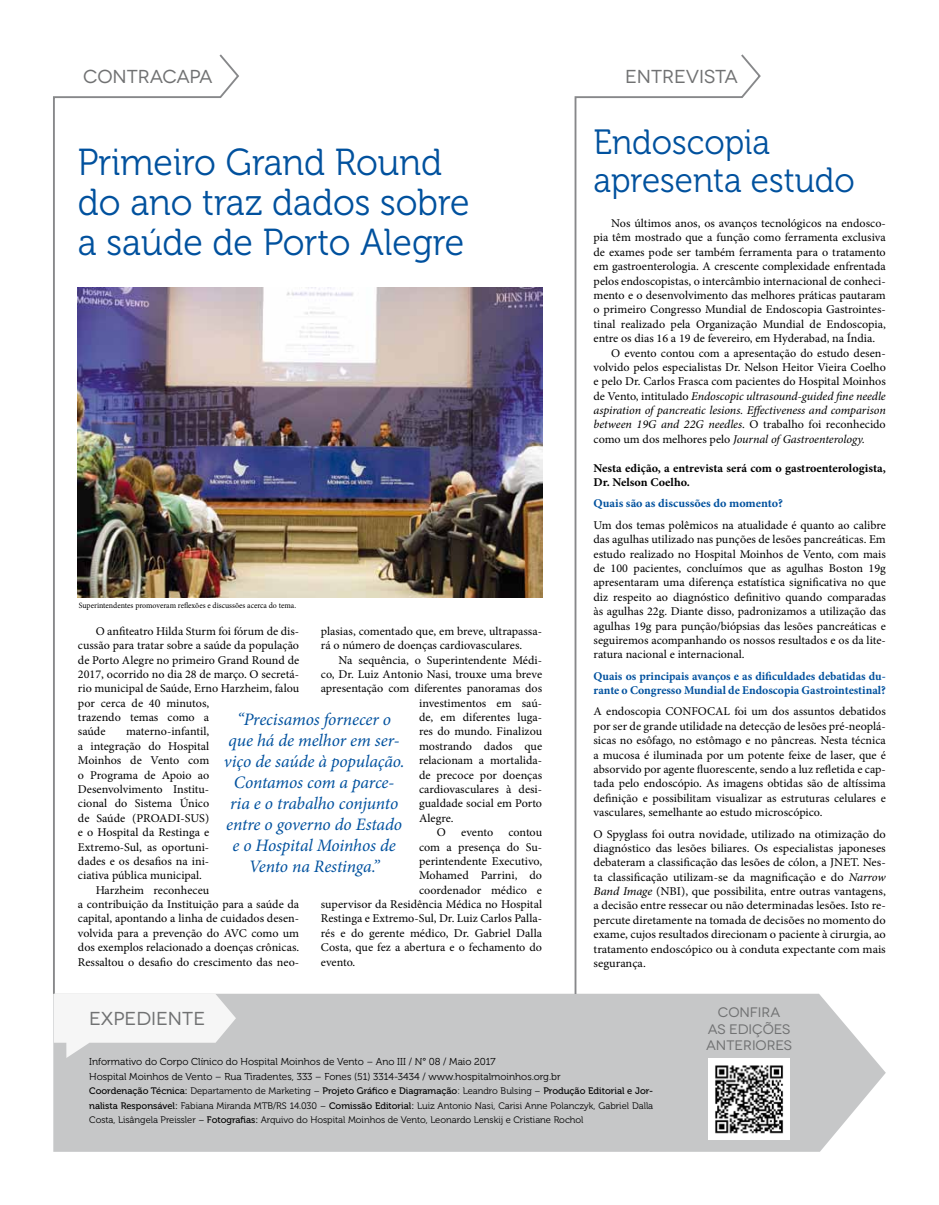
<style>
.page{position:relative;width:939px;height:1205px;background:#fff}
.page>*{position:absolute;margin:0;border:0;box-sizing:border-box;transform-origin:0 0}
.t1{font:37.5px/40px "Museo 300";color:#00519e;scale:.95 1}
.t2{font:35px/37.5px "Museo 300";color:#00519e;scale:.95 1}
.t3{font:18.75px "Novecentowide";color:#707172}
.t4{font:italic 17.5px/21px "Minion Pro";letter-spacing:-.005em;color:#00519e;text-align:center}
.t5{font:13.75px/16.5px "Novecentowide";color:#707172;text-align:center}
.t6{font:11.88px/14.4px "Minion Pro";color:#000}
.t7{font:11.88px/14.4px "Minion Pro";color:#000;text-align:justify;scale:1.04 1}
.t8{font:italic 11.88px "Minion Pro";letter-spacing:-.005em;color:#000}
.t9{font:700 11.88px/14.4px "Minion Pro";color:#00519e}
.t10{font:700 11.88px/14.4px "Minion Pro";color:#000}
.t11{font:10px/15px "Museo 300";color:#000}
.t12{font:9.38px/14.4px "Museo 300";color:#000}
.t13{font:9.38px "Museo 500";color:#000}
.t14{font:8.12px "Minion Pro";color:#000}
.s1{font-style:normal}
.s2{font-style:italic}
.s3{font-family:"Museo 300"}
.s4{font-family:"Museo 500"}
</style>
<div class="page">
<svg style="left:53px;top:54px;width:187px;height:940px"></svg>
<div style="left:53px;top:994px;width:833px;height:158px;background:#c6c7c8"></div>
<svg style="left:54px;top:994px;width:182px;height:64px"></svg>
<img style="left:708px;top:1058px;width:82px;height:82px">
<img style="left:78px;top:288px;width:464px;height:309px">
<svg style="left:574px;top:54px;width:188px;height:940px"></svg>
<h3 class="t3" style="left:83px;top:66px;width:131px">CONTRACAPA</h3>
<h1 class="t1" style="left:78px;top:143px;width:414px">Primeiro Grand Round do ano traz dados sobre a saúde de Porto Alegre</h1>
<p class="t14" style="left:79px;top:600px;width:219px">Superintendentes promoveram reflexões e discussões acerca do tema.</p>
<p class="t6" style="left:78px;top:624px;width:223px;text-indent:18px">O anfiteatro Hilda Sturm foi fórum de dis&shy;cussão para tratar sobre a saúde da população de Porto Alegre no primeiro Grand Round de 2017, ocorrido no dia 28 de março. O secretá&shy;rio municipal de Saúde, Erno Harzheim, falou por cerca de 40 minutos,<br>trazendo temas como a<br>saúde</p>
<p class="t6" style="left:321px;top:624px;width:223px">plasias, comentado que, em breve, ultrapassa&shy;rá o número de doenças cardiovasculares.</p>
<p class="t6" style="left:339px;top:652px;width:205px">Na sequência, o Superintendente Médi-</p>
<p class="t6" style="left:321px;top:667px;width:223px">co, Dr. Luiz Antonio Nasi, trouxe uma breve</p>
<p class="t6" style="left:321px;top:681px;width:223px">apresentação com diferentes panoramas dos</p>
<p class="t6" style="left:419px;top:696px;width:125px">investimentos em saú-</p>
<p class="t6" style="left:419px;top:710px;width:125px">de, em diferentes luga-</p>
<p class="t6" style="left:419px;top:724px;width:125px">res do mundo. Finalizou</p>
<p class="t6" style="left:419px;top:739px;width:125px">mostrando dados que</p>
<p class="t6" style="left:419px;top:753px;width:125px">relacionam a mortalida-</p>
<p class="t6" style="left:419px;top:768px;width:125px">de precoce por doenças</p>
<p class="t6" style="left:419px;top:782px;width:125px">cardiovasculares à desi-</p>
<p class="t6" style="left:419px;top:796px;width:125px">gualdade social em Porto</p>
<p class="t6" style="left:419px;top:811px;width:36px">Alegre.</p>
<p class="t6" style="left:437px;top:825px;width:11px">O</p>
<p class="t6" style="left:461px;top:825px;width:34px">evento</p>
<p class="t6" style="left:508px;top:825px;width:35px">contou</p>
<p class="t6" style="left:419px;top:839px;width:125px">com a presença do Su-</p>
<p class="t6" style="left:419px;top:854px;width:125px">perintendente Executivo,</p>
<p class="t6" style="left:419px;top:868px;width:125px">Mohamed Parrini, do</p>
<p class="t6" style="left:419px;top:883px;width:125px">coordenador médico e</p>
<p class="t6" style="left:321px;top:897px;width:223px">supervisor da Residência Médica no Hospital</p>
<p class="t6" style="left:321px;top:911px;width:223px">Restinga e Extremo-Sul, Dr. Luiz Carlos Palla-</p>
<p class="t6" style="left:321px;top:926px;width:223px">rés e do gerente médico, Dr. Gabriel Dalla</p>
<p class="t6" style="left:321px;top:940px;width:223px">Costa, que fez a abertura e o fechamento do</p>
<p class="t6" style="left:321px;top:954px;width:36px">evento.</p>
<h3 class="t4" style="left:224px;top:709px;width:182px">“Precisamos fornecer o que há de melhor em ser&shy;viço de saúde à população.<br>Contamos com a parce&shy;ria e o trabalho conjunto entre o governo do Estado e o Hospital Moinhos de<br>Vento na Restinga.”</h3>
<p class="t6" style="left:126px;top:724px;width:85px">materno-infantil,</p>
<p class="t6" style="left:78px;top:739px;width:133px">a integração do Hospital</p>
<p class="t6" style="left:78px;top:753px;width:133px">Moinhos de Vento com</p>
<p class="t6" style="left:78px;top:768px;width:133px">o Programa de Apoio ao</p>
<p class="t6" style="left:78px;top:782px;width:133px">Desenvolvimento Institu-</p>
<p class="t6" style="left:78px;top:796px;width:133px">cional do Sistema Único</p>
<p class="t6" style="left:78px;top:811px;width:133px">de Saúde (PROADI-SUS)</p>
<p class="t6" style="left:78px;top:825px;width:133px">e o Hospital da Restinga e</p>
<p class="t6" style="left:78px;top:839px;width:133px">Extremo-Sul, as oportuni-</p>
<p class="t6" style="left:78px;top:854px;width:133px">dades e os desafios na ini-</p>
<p class="t6" style="left:78px;top:868px;width:126px">ciativa pública municipal.</p>
<p class="t6" style="left:96px;top:883px;width:115px">Harzheim reconheceu</p>
<p class="t6" style="left:78px;top:897px;width:223px">a contribuição da Instituição para a saúde da</p>
<p class="t6" style="left:78px;top:911px;width:223px">capital, apontando a linha de cuidados desen-</p>
<p class="t6" style="left:78px;top:926px;width:223px">volvida para a prevenção do AVC como um</p>
<p class="t6" style="left:78px;top:940px;width:223px">dos exemplos relacionado a doenças crônicas.</p>
<p class="t6" style="left:78px;top:954px;width:223px">Ressaltou o desafio do crescimento das neo-</p>
<h3 class="t3" style="left:89px;top:1007px;width:117px">EXPEDIENTE</h3>
<h3 class="t3" style="left:625px;top:66px;width:114px">ENTREVISTA</h3>
<h2 class="t2" style="left:594px;top:124px;width:276px">Endoscopia apresenta estudo</h2>
<p class="t6" style="left:611px;top:216px;width:276px">Nos últimos anos, os avanços tecnológicos na endosco-</p>
<p class="t6" style="left:594px;top:230px;width:294px">pia têm mostrado que a função como ferramenta exclusiva</p>
<p class="t6" style="left:594px;top:245px;width:294px">de exames pode ser também ferramenta para o tratamento</p>
<p class="t6" style="left:594px;top:259px;width:294px">em gastroenterologia. A crescente complexidade enfrentada</p>
<p class="t6" style="left:594px;top:274px;width:294px">pelos endoscopistas, o intercâmbio internacional de conheci-</p>
<p class="t6" style="left:594px;top:288px;width:294px">mento e o desenvolvimento das melhores práticas pautaram</p>
<p class="t6" style="left:594px;top:302px;width:294px">o primeiro Congresso Mundial de Endoscopia Gastrointes-</p>
<p class="t6" style="left:594px;top:317px;width:294px">tinal realizado pela Organização Mundial de Endoscopia,</p>
<p class="t6" style="left:594px;top:331px;width:283px">entre os dias 16 a 19 de fevereiro, em Hyderabad, na Índia.</p>
<p class="t6" style="left:611px;top:346px;width:276px">O evento contou com a apresentação do estudo desen-</p>
<p class="t6" style="left:594px;top:360px;width:294px">volvido pelos especialistas Dr. Nelson Heitor Vieira Coelho</p>
<p class="t6" style="left:594px;top:374px;width:294px">e pelo Dr. Carlos Frasca com pacientes do Hospital Moinhos</p>
<p class="t8" style="left:594px;top:388px;width:294px"><span class="s1">de Vento, intitulado</span> Endoscopic ultrasound-guided fine needle</p>
<p class="t8" style="left:594px;top:402px;width:294px">aspiration of pancreatic lesions. Effectiveness and comparison</p>
<p class="t6" style="left:594px;top:417px;width:294px"><span class="s2">between 19G and 22G needles</span>. O trabalho foi reconhecido</p>
<p class="t8" style="left:594px;top:431px;width:273px"><span class="s1">como um dos melhores pelo</span> Journal of Gastroenterology.</p>
<p class="t10" style="left:594px;top:460px;width:294px">Nesta edição, a entrevista será com o gastroenterologista,<br>Dr. Nelson Coelho.</p>
<p class="t9" style="left:594px;top:496px;width:191px">Quais são as discussões do momento?</p>
<p class="t6" style="left:594px;top:518px;width:294px;text-align:justify">Um dos temas polêmicos na atualidade é quanto ao calibre das agulhas utilizado nas punções de lesões pancreáticas. Em estudo realizado no Hospital Moinhos de Vento, com mais de 100 pacientes, concluímos que as agulhas Boston 19g apresentaram uma diferença estatística significativa no que diz respeito ao diagnóstico definitivo quando comparadas às agulhas 22g. Diante disso, padronizamos a utilização das agulhas 19g para punção/biópsias das lesões pancreáticas e seguiremos acompanhando os nossos resultados e os da lite&shy;ratura nacional e internacional.</p>
<p class="t9" style="left:594px;top:668px;width:294px">Quais os principais avanços e as dificuldades debatidas du&shy;rante o Congresso Mundial de Endoscopia Gastrointestinal?</p>
<p class="t6" style="left:594px;top:704px;width:294px;text-align:justify">A endoscopia CONFOCAL foi um dos assuntos debatidos por ser de grande utilidade na detecção de lesões pré-neoplá&shy;sicas no esôfago, no estômago e no pâncreas. Nesta técnica a mucosa é iluminada por um potente feixe de laser, que é absorvido por agente fluorescente, sendo a luz refletida e cap&shy;tada pelo endoscópio. As imagens obtidas são de altíssima definição e possibilitam visualizar as estruturas celulares e vasculares, semelhante ao estudo microscópico.</p>
<p class="t7" style="left:594px;top:826px;width:283px">O Spyglass foi outra novidade, utilizado na otimização do diagnóstico das lesões biliares. Os especialistas japoneses debateram a classificação das lesões de cólon, a JNET. Nes&shy;ta classificação utilizam-se da magnificação e do <span class="s2">Narrow Band Image</span> (NBI), que possibilita, entre outras vantagens, a decisão entre ressecar ou não determinadas lesões. Isto re&shy;percute diretamente na tomada de decisões no momento do exame, cujos resultados direcionam o paciente à cirurgia, ao tratamento endoscópico ou à conduta expectante com mais segurança.</p>
<p class="t5" style="left:706px;top:1004px;width:87px">CONFIRA<br>AS EDIÇÕES<br>ANTERIORES</p>
<p class="t11" style="left:89px;top:1054px;width:473px">Informativo do Corpo Clínico do Hospital Moinhos de Vento – Ano III / N° 08 / Maio 2017<br>Hospital Moinhos de Vento – Rua Tiradentes, 333 – Fones (51) 3314-3434 / www.hospitalmoinhos.org.br</p>
<p class="t13" style="left:89px;top:1086px;width:566px">Coordenação Técnica: <span class="s3">Departamento de Marketing –</span> Projeto Gráfico e Diagramação<span class="s3">: Leandro Bulsing –</span> Produção Editorial e Jor-</p>
<p class="t12" style="left:89px;top:1098px;width:566px"><span class="s4">nalista Responsável:</span> Fabiana Miranda MTB/RS 14.030 – <span class="s4">Comissão Editorial:</span> Luiz Antonio Nasi, Carisi Anne Polanczyk, Gabriel Dalla<br>Costa, Lisângela Preissler – <span class="s4">Fotografias:</span> Arquivo do Hospital Moinhos de Vento, Leonardo Lenskij e Cristiane Rochol</p>
</div>
